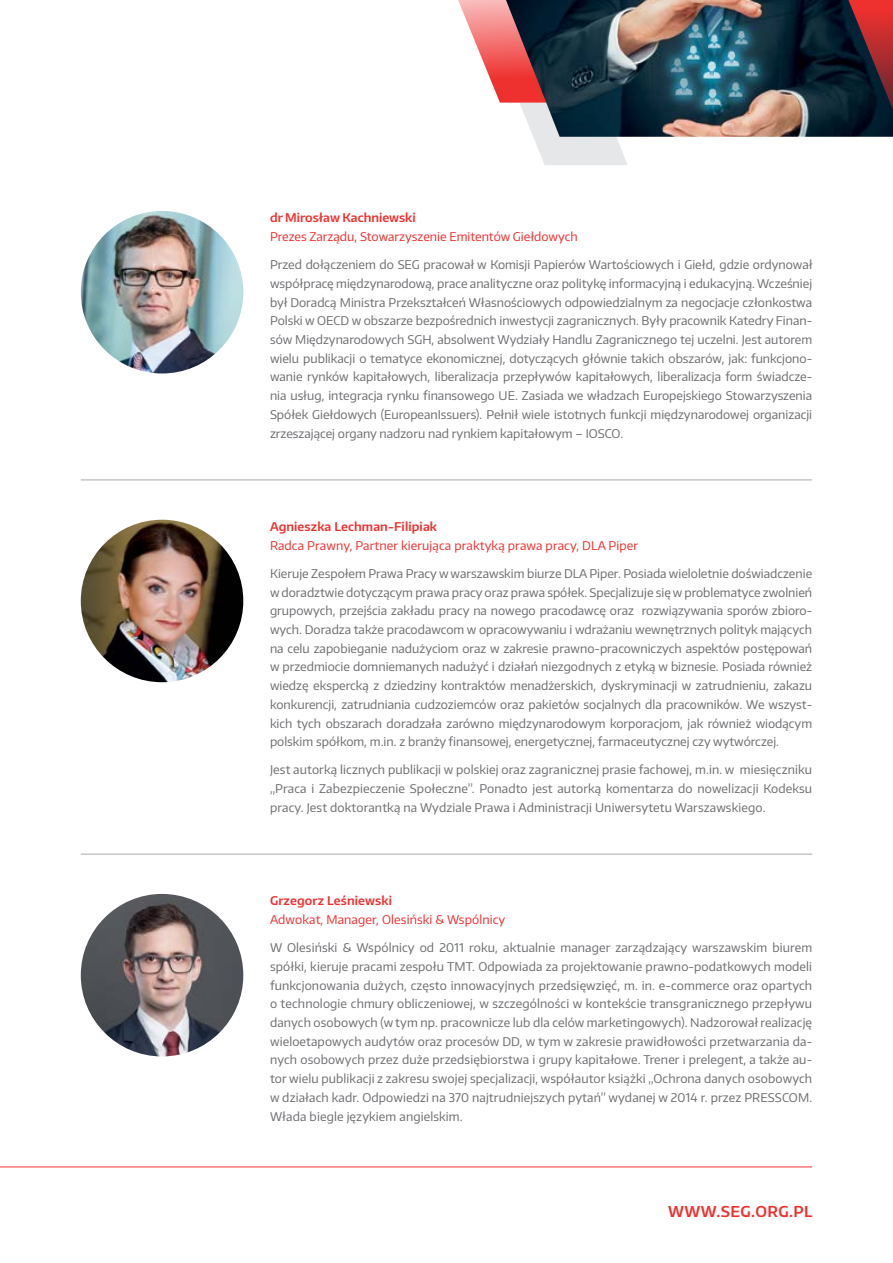
<style>
.page{position:relative;width:893px;height:1263px;background:#fff}
.page>*{position:absolute;margin:0;border:0;box-sizing:border-box;transform-origin:0 0}
.t1{font:600 15px "Encode Sans";color:#ee312f}
.t2{font:12px/18.8px "Encode Sans";color:#6d6e71;text-align:justify}
.t3{font:12px "Encode Sans";letter-spacing:.01em;color:#ee312f}
.t4{font:600 12px "Encode Sans";letter-spacing:.01em;color:#ee312f}
</style>
<div class="page">
<svg style="left:458px;top:0;width:170px;height:165px"></svg>
<hr style="left:0;top:1166px;width:812px;height:1px;background:#ee312f">
<img style="left:501px;top:0;width:335px;height:137px">
<svg style="left:836px;top:0;width:57px;height:137px;background:#3f1f2b"></svg>
<hr style="left:81px;top:480px;width:731px;height:1px;background:#a7a9ac">
<hr style="left:81px;top:854px;width:731px;height:1px;background:#a7a9ac">
<img style="left:81px;top:211px;width:162px;height:162px;border-radius:81px">
<img style="left:81px;top:520px;width:162px;height:162px;border-radius:81px">
<img style="left:81px;top:894px;width:162px;height:162px;border-radius:81px">
<p class="t4" style="left:270px;top:210px;width:147px">dr Mirosław Kachniewski</p>
<p class="t3" style="left:270px;top:229px;width:309px">Prezes Zarządu, Stowarzyszenie Emitentów Giełdowych</p>
<p class="t2" style="left:270px;top:255px;width:544px">Przed dołączeniem do SEG pracował w Komisji Papierów Wartościowych i Giełd, gdzie ordynował współpracę międzynarodową, prace analityczne oraz politykę informacyjną i edukacyjną. Wcześniej był Doradcą Ministra Przekształceń Własnościowych odpowiedzialnym za negocjacje członkostwa Polski w OECD w obszarze bezpośrednich inwestycji zagranicznych. Były pracownik Katedry Finan&shy;sów Międzynarodowych SGH, absolwent Wydziały Handlu Zagranicznego tej uczelni. Jest autorem wielu publikacji o tematyce ekonomicznej, dotyczących głównie takich obszarów, jak: funkcjono&shy;wanie rynków kapitałowych, liberalizacja przepływów kapitałowych, liberalizacja form świadcze&shy;nia usług, integracja rynku finansowego UE. Zasiada we władzach Europejskiego Stowarzyszenia Spółek Giełdowych (EuropeanIssuers). Pełnił wiele istotnych funkcji międzynarodowej organizacji zrzeszającej organy nadzoru nad rynkiem kapitałowym – IOSCO.</p>
<p class="t4" style="left:270px;top:519px;width:169px">Agnieszka Lechman-Filipiak</p>
<p class="t3" style="left:270px;top:537px;width:370px">Radca Prawny, Partner kierująca praktyką prawa pracy, DLA Piper</p>
<p class="t2" style="left:270px;top:564px;width:544px">Kieruje Zespołem Prawa Pracy w warszawskim biurze DLA Piper. Posiada wieloletnie doświadczenie w doradztwie dotyczącym prawa pracy oraz prawa spółek. Specjalizuje się w problematyce zwolnień grupowych, przejścia zakładu pracy na nowego pracodawcę oraz rozwiązywania sporów zbioro&shy;wych. Doradza także pracodawcom w opracowywaniu i wdrażaniu wewnętrznych polityk mających na celu zapobieganie nadużyciom oraz w zakresie prawno-pracowniczych aspektów postępowań w przedmiocie domniemanych nadużyć i działań niezgodnych z etyką w biznesie. Posiada również wiedzę ekspercką z dziedziny kontraktów menadżerskich, dyskryminacji w zatrudnieniu, zakazu konkurencji, zatrudniania cudzoziemców oraz pakietów socjalnych dla pracowników. We wszyst&shy;kich tych obszarach doradzała zarówno międzynarodowym korporacjom, jak również wiodącym polskim spółkom, m.in. z branży finansowej, energetycznej, farmaceutycznej czy wytwórczej.</p>
<p class="t2" style="left:270px;top:760px;width:544px">Jest autorką licznych publikacji w polskiej oraz zagranicznej prasie fachowej, m.in. w miesięczniku „Praca i Zabezpieczenie Społeczne”. Ponadto jest autorką komentarza do nowelizacji Kodeksu pracy. Jest doktorantką na Wydziale Prawa i Administracji Uniwersytetu Warszawskiego.</p>
<p class="t4" style="left:270px;top:893px;width:123px">Grzegorz Leśniewski</p>
<p class="t3" style="left:270px;top:912px;width:237px">Adwokat, Manager, Olesiński &amp; Wspólnicy</p>
<p class="t2" style="left:270px;top:938px;width:544px">W Olesiński &amp; Wspólnicy od 2011 roku, aktualnie manager zarządzający warszawskim biurem spółki, kieruje pracami zespołu TMT. Odpowiada za projektowanie prawno-podatkowych modeli funkcjonowania dużych, często innowacyjnych przedsięwzięć, m. in. e-commerce oraz opartych o technologie chmury obliczeniowej, w szczególności w kontekście transgranicznego przepływu danych osobowych (w tym np. pracownicze lub dla celów marketingowych). Nadzorował realizację wieloetapowych audytów oraz procesów DD, w tym w zakresie prawidłowości przetwarzania da&shy;nych osobowych przez duże przedsiębiorstwa i grupy kapitałowe. Trener i prelegent, a także au&shy;tor wielu publikacji z zakresu swojej specjalizacji, współautor książki „Ochrona danych osobowych w działach kadr. Odpowiedzi na 370 najtrudniejszych pytań” wydanej w 2014 r. przez PRESSCOM.<br>Włada biegle językiem angielskim.</p>
<p class="t1" style="left:668px;top:1201px;width:18px">www</p>
<p class="t1" style="left:716px;top:1201px;width:15px">.seg</p>
<p class="t1" style="left:751px;top:1201px;width:16px">.org</p>
<p class="t1" style="left:789px;top:1201px;width:15px">.pl</p>
</div>
